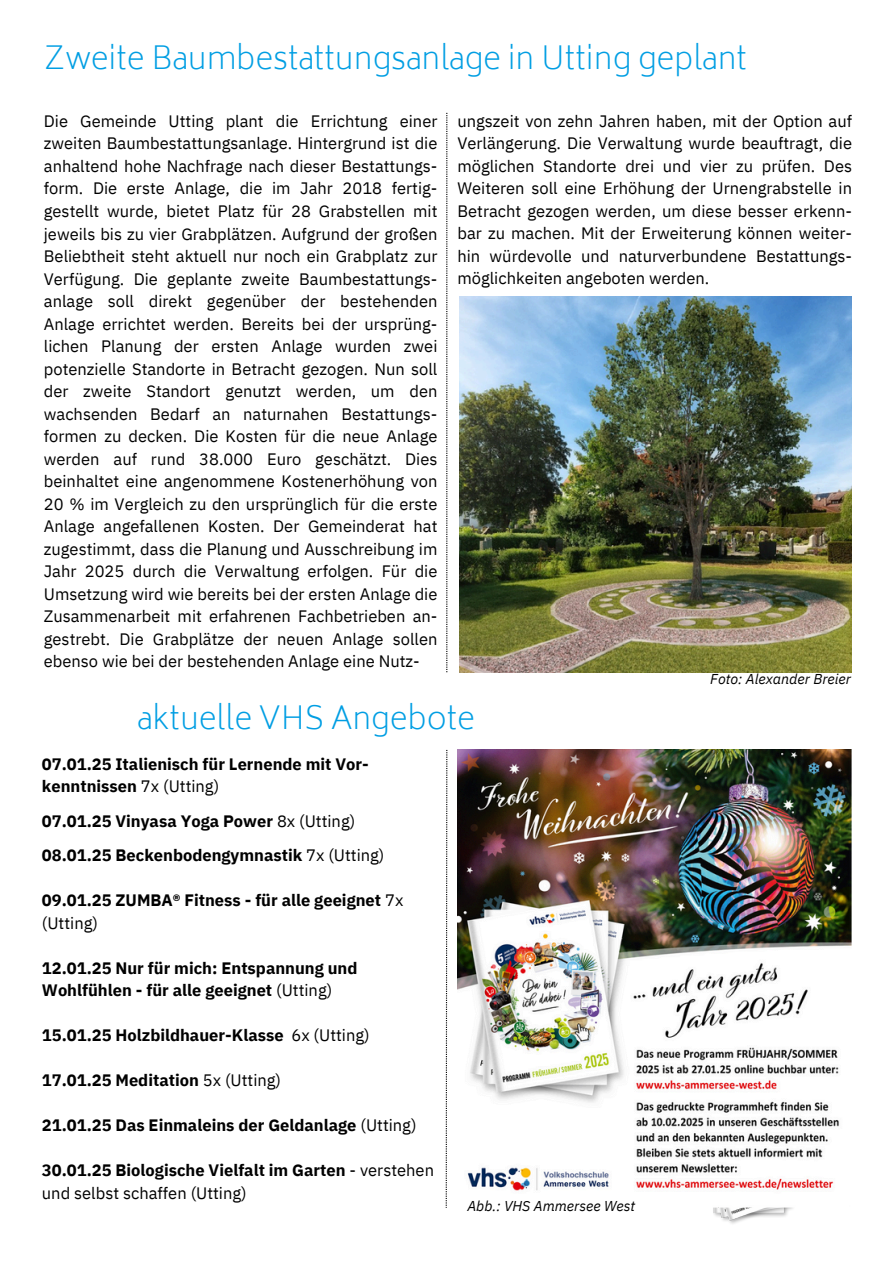
<style>
.page{position:relative;width:894px;height:1264px;background:#fff}
.page>*{position:absolute;margin:0;border:0;box-sizing:border-box;transform-origin:0 0}
.t1{font:200 30.9px "Biryani";color:#009ee3}
.t2{font:16.5px/22.5px "IBM Plex Sans";color:#000;text-align:justify}
.t3{font:700 16.5px/22.5px "IBM Plex Sans";color:#000}
.t4{font:italic 14.25px "IBM Plex Sans";color:#000}
.s1{font-weight:400}
</style>
<div class="page">
<svg style="left:446px;top:113px;width:1px;height:559px"></svg>
<img style="left:713px;top:1207px;width:80px;height:17px">
<img style="left:457px;top:749px;width:394px;height:442px">
<svg style="left:445px;top:750px;width:2px;height:457px"></svg>
<img style="left:459px;top:297px;width:392px;height:376px">
<p class="t1" style="left:44px;top:41px;width:704px">Zweite Baumbestattungsanlage in Utting geplant</p>
<h2 class="t2" style="left:44px;top:109px;width:395px">Die Gemeinde Utting plant die Errichtung einer zweiten Baumbestattungsanlage. Hintergrund ist die anhaltend hohe Nachfrage nach dieser Bestattungs&shy;form. Die erste Anlage, die im Jahr 2018 fertig&shy;gestellt wurde, bietet Platz für 28 Grabstellen mit jeweils bis zu vier Grabplätzen. Aufgrund der großen Beliebtheit steht aktuell nur noch ein Grabplatz zur Verfügung. Die geplante zweite Baumbestattungs&shy;anlage soll direkt gegenüber der bestehenden Anlage errichtet werden. Bereits bei der ursprüng&shy;lichen Planung der ersten Anlage wurden zwei potenzielle Standorte in Betracht gezogen. Nun soll der zweite Standort genutzt werden, um den wachsenden Bedarf an naturnahen Bestattungs&shy;formen zu decken. Die Kosten für die neue Anlage werden auf rund 38.000 Euro geschätzt. Dies beinhaltet eine angenommene Kostenerhöhung von 20 % im Vergleich zu den ursprünglich für die erste Anlage angefallenen Kosten. Der Gemeinderat hat zugestimmt, dass die Planung und Ausschreibung im Jahr 2025 durch die Verwaltung erfolgen. Für die Umsetzung wird wie bereits bei der ersten Anlage die Zusammenarbeit mit erfahrenen Fachbetrieben an&shy;gestrebt. Die Grabplätze der neuen Anlage sollen ebenso wie bei der bestehenden Anlage eine Nutz-</h2>
<h2 class="t2" style="left:457px;top:109px;width:396px">ungszeit von zehn Jahren haben, mit der Option auf Verlängerung. Die Verwaltung wurde beauftragt, die möglichen Standorte drei und vier zu prüfen. Des Weiteren soll eine Erhöhung der Urnengrabstelle in Betracht gezogen werden, um diese besser erkenn&shy;bar zu machen. Mit der Erweiterung können weiter&shy;hin würdevolle und naturverbundene Bestattungs&shy;möglichkeiten angeboten werden.</h2>
<h2 class="t4" style="left:710px;top:669px;width:142px">Foto: Alexander Breier</h2>
<p class="t1" style="left:137px;top:700px;width:339px">aktuelle VHS Angebote</p>
<p class="t3" style="left:42px;top:752px;width:328px">07.01.25 Italienisch für Lernende mit Vor&shy;kenntnissen <span class="s1">7x (Utting)</span></p>
<p class="t3" style="left:42px;top:809px;width:315px">07.01.25 Vinyasa Yoga Power <span class="s1">8x (Utting)</span></p>
<p class="t3" style="left:42px;top:843px;width:344px">08.01.25 Beckenbodengymnastik <span class="s1">7x (Utting)</span></p>
<h1 class="t3" style="left:42px;top:888px;width:363px">09.01.25 ZUMBA® Fitness - für alle geeignet <span class="s1">7x (Utting)</span></h1>
<h2 class="t3" style="left:42px;top:956px;width:317px">12.01.25 Nur für mich: Entspannung und<br>Wohlfühlen - für alle geeignet <span class="s1">(Utting)</span></h2>
<h2 class="t3" style="left:42px;top:1023px;width:329px">15.01.25 Holzbildhauer-Klasse <span class="s1">6x (Utting)</span></h2>
<h2 class="t3" style="left:42px;top:1068px;width:241px">17.01.25 Meditation <span class="s1">5x (Utting)</span></h2>
<h2 class="t3" style="left:42px;top:1113px;width:376px">21.01.25 Das Einmaleins der Geldanlage <span class="s1">(Utting)</span></h2>
<h2 class="t3" style="left:42px;top:1158px;width:393px">30.01.25 Biologische Vielfalt im Garten <span class="s1">- verstehen und selbst schaffen (Utting)</span></h2>
<h1 class="t4" style="left:467px;top:1196px;width:169px">Abb.: VHS Ammersee West</h1>
</div>
